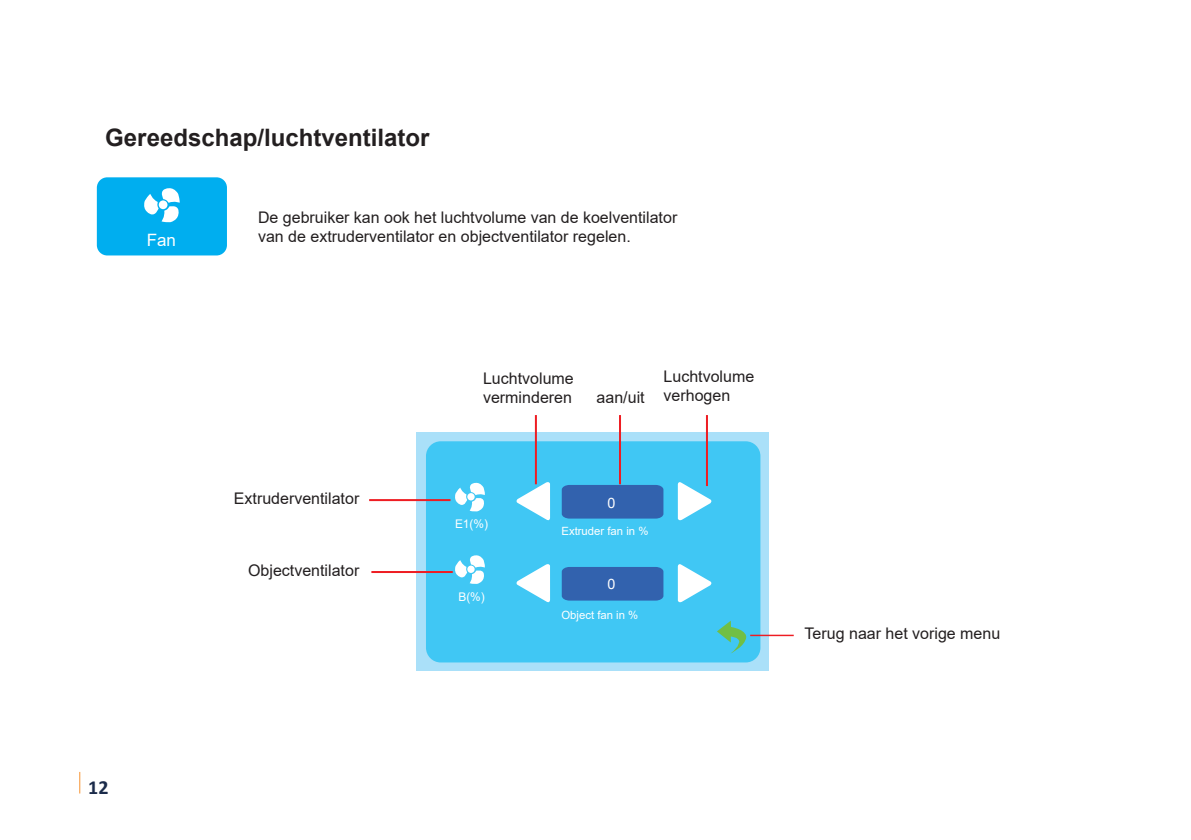
<style>
.page{position:relative;width:1191px;height:840px;background:#fff}
.page>*{position:absolute;margin:0;border:0;box-sizing:border-box;transform-origin:0 0}
.t1{font:700 24px "Arial";color:#231f20}
.t2{font:700 20px "Calibri";color:#1b2b4a}
.t3{font:17px "Arial";color:#fff}
.t4{font:16px/19.2px "Arial";color:#231f20}
.t5{font:14.2px "Arial";color:#fff}
.t6{font:12px "Arial";color:#fff}
.t7{font:11.4px "Arial";color:#fff}
</style>
<div class="page">
<div style="left:97px;top:177px;width:130px;height:78px;background:#00aeef;border-radius:10px"></div>
<svg style="left:144px;top:188px;width:36px;height:34px"></svg>
<div style="left:159px;top:200px;width:8px;height:9px;background:#fff;border-radius:50%"></div>
<div style="left:416px;top:432px;width:353px;height:238px;background:#aae0f9"></div>
<div style="left:426px;top:441px;width:334px;height:221px;background:#40c7f4;border-radius:15px"></div>
<div style="left:562px;top:484px;width:101px;height:34px;background:#3262ae"></div>
<svg style="left:516px;top:480px;width:34px;height:41px"></svg>
<svg style="left:678px;top:482px;width:34px;height:39px"></svg>
<div style="left:562px;top:567px;width:101px;height:33px;background:#3262ae"></div>
<svg style="left:516px;top:564px;width:34px;height:39px"></svg>
<svg style="left:678px;top:564px;width:34px;height:39px"></svg>
<svg style="left:717px;top:620px;width:30px;height:33px"></svg>
<svg style="left:455px;top:482px;width:30px;height:29px"></svg>
<div style="left:467px;top:493px;width:7px;height:7px;background:#fff;border-radius:50%"></div>
<svg style="left:455px;top:555px;width:30px;height:29px"></svg>
<div style="left:467px;top:565px;width:7px;height:7px;background:#fff;border-radius:50%"></div>
<hr style="left:369px;top:499px;width:81px;height:2px;background:#ee1d23">
<hr style="left:371px;top:570px;width:82px;height:2px;background:#ee1d23">
<hr style="left:750px;top:634px;width:43px;height:1px;background:#ee1d23">
<hr style="left:535px;top:415px;width:2px;height:69px;background:#ee1d23">
<hr style="left:706px;top:415px;width:2px;height:71px;background:#ee1d23">
<hr style="left:619px;top:415px;width:2px;height:69px;background:#ee1d23">
<svg style="left:79px;top:772px;width:1px;height:21px"></svg>
<h1 class="t1" style="left:105px;top:121px;width:326px">Gereedschap/luchtventilator</h1>
<p class="t3" style="left:147px;top:228px;width:31px">Fan</p>
<p class="t4" style="left:258px;top:207px;width:421px">De gebruiker kan ook het luchtvolume van de koelventilator van de extruderventilator en objectventilator regelen.</p>
<p class="t4" style="left:234px;top:488px;width:127px">Extruderventilator</p>
<p class="t4" style="left:248px;top:560px;width:113px">Objectventilator</p>
<p class="t4" style="left:483px;top:368px;width:92px">Luchtvolume verminderen</p>
<p class="t4" style="left:596px;top:387px;width:50px">aan/uit</p>
<p class="t4" style="left:663px;top:366px;width:92px">Luchtvolume verhogen</p>
<p class="t6" style="left:455px;top:515px;width:35px">E1(%)</p>
<p class="t6" style="left:458px;top:588px;width:28px">B(%)</p>
<p class="t5" style="left:607px;top:492px;width:9px">0</p>
<p class="t7" style="left:561px;top:523px;width:88px">Extruder fan in %</p>
<p class="t5" style="left:607px;top:574px;width:9px">0</p>
<p class="t7" style="left:561px;top:606px;width:78px">Object fan in %</p>
<p class="t4" style="left:804px;top:623px;width:197px">Terug naar het vorige menu</p>
<p class="t2" style="left:88px;top:772px;width:22px">12</p>
</div>
